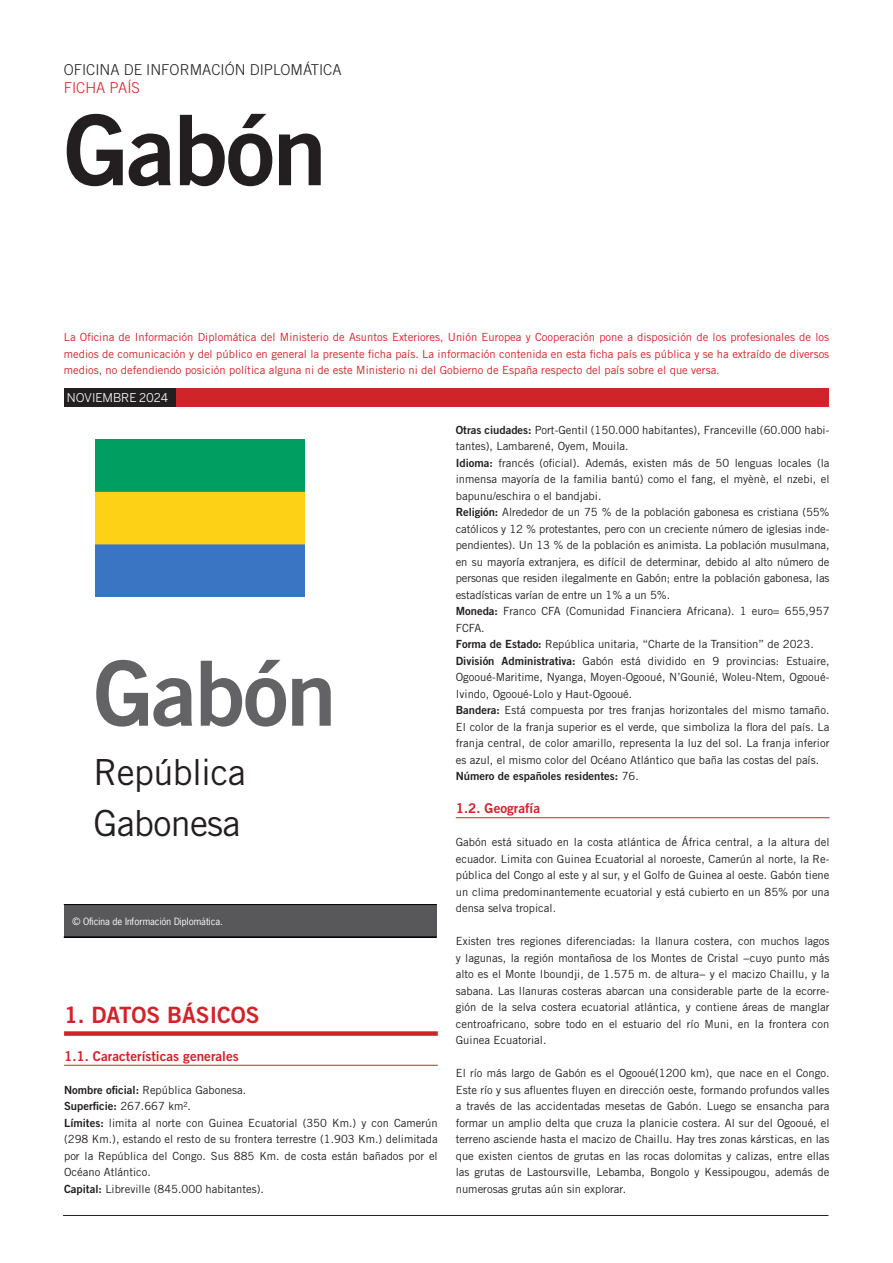
<style>
.page{position:relative;width:893px;height:1263px;background:#fff}
.page>*{position:absolute;margin:0;border:0;box-sizing:border-box;transform-origin:0 0}
.t1{font:97.5px "Trade Gothic LT Std Bd 2";letter-spacing:-.02em;color:#231f20}
.t2{font:90px "Trade Gothic LT Std Bd 2";letter-spacing:-.02em;color:#636366}
.t3{font:36px "Trade Gothic LT Std";letter-spacing:-.02em;color:#231f20}
.TITULO_1º_NIVEL{font:22.5px "Trade Gothic LT Std Bd 2";color:#d1232a}
.t4{font:300 15px "Trade Gothic LT Std";color:#231f20}
.t5{font:300 15px "Trade Gothic LT Std";color:#d1232a}
.TITULO_2º_NIVEL{font:13.5px "Trade Gothic LT Std Bd 2";color:#d1232a}
.t6{font:12px "Benton Sans";color:#fff}
.TEXTO_NORMAL_-_sin_blanco{font:11.25px/16.5px "Trade Gothic LT Std";color:#231f20;text-align:justify}
.TEXTO_NORMAL{font:11.25px/16.5px "Trade Gothic LT Std";color:#231f20;text-align:justify}
.t7{font:11.25px/16.5px "Trade Gothic LT Std";color:#d1232a;text-align:justify}
.TEXTO_NORMAL_-_sin_blanco-2{font:11.25px "Trade Gothic LT Std Bd 2";color:#231f20}
.t8{font:9.45px "News Gothic Std";color:#fff}
.s1{font-family:"Trade Gothic LT Std Bd 2"}
.s2{font-family:"Trade Gothic LT Std"}
</style>
<div class="page">
<hr style="left:63px;top:1215px;width:765px;height:1px;background:#231f20">
<div style="left:83px;top:388px;width:746px;height:19px;background:#d1232a"></div>
<div style="left:64px;top:388px;width:111px;height:19px;background:#231f20"></div>
<div style="left:64px;top:1031px;width:374px;height:5px;background:#d1232a"></div>
<hr style="left:64px;top:1065px;width:374px;height:1px;background:#d1232a">
<hr style="left:456px;top:817px;width:373px;height:1px;background:#d1232a">
<div style="left:64px;top:904px;width:373px;height:33px;background:#58585a"></div>
<hr style="left:64px;top:904px;width:373px;height:1px;background:#000">
<hr style="left:64px;top:936px;width:373px;height:1px;background:#000">
<img style="left:96px;top:440px;width:209px;height:157px">
<p class="t4" style="left:64px;top:60px;width:279px">OFICINA DE INFORMACIÓN DIPLOMÁTICA</p>
<p class="t5" style="left:64px;top:78px;width:78px">FICHA PAÍS</p>
<p class="t1" style="left:64px;top:90px;width:265px">Gabón</p>
<p class="t7" style="left:64px;top:329px;width:767px">La Oficina de Información Diplomática del Ministerio de Asuntos Exteriores, Unión Europea y Cooperación pone a disposición de los profesionales de los medios de comunicación y del público en general la presente ficha país. La información contenida en esta ficha país es pública y se ha extraído de diversos medios, no defendiendo posición política alguna ni de este Ministerio ni del Gobierno de España respecto del país sobre el que versa.</p>
<p class="t6" style="left:67px;top:391px;width:103px">NOVIEMBRE 2024</p>
<p class="t2" style="left:94px;top:638px;width:244px">Gabón</p>
<p class="t3" style="left:94px;top:751px;width:154px">República</p>
<p class="t3" style="left:94px;top:802px;width:148px">Gabonesa</p>
<p class="t8" style="left:72px;top:915px;width:152px">© Oficina de Información Diplomática.</p>
<p class="TITULO_1º_NIVEL" style="left:64px;top:1001px;width:197px">1. DATOS BÁSICOS</p>
<p class="TITULO_2º_NIVEL" style="left:64px;top:1047px;width:176px">1.1. Características generales</p>
<p class="TEXTO_NORMAL" style="left:64px;top:1081px;width:184px"><span class="s1">Nombre oficial:</span> República Gabonesa.</p>
<p class="TEXTO_NORMAL_-_sin_blanco-2" style="left:64px;top:1099px;width:128px">Superficie: <span class="s2">267.667 km².</span></p>
<p class="TEXTO_NORMAL_-_sin_blanco" style="left:64px;top:1114px;width:375px"><span class="s1">Límites:</span> limita al norte con Guinea Ecuatorial (350 Km.) y con Camerún (298 Km.), estando el resto de su frontera terrestre (1.903 Km.) delimitada por la República del Congo. Sus 885 Km. de costa están bañados por el Océano Atlántico.</p>
<p class="TEXTO_NORMAL_-_sin_blanco" style="left:64px;top:1180px;width:201px"><span class="s1">Capital:</span> Libreville (845.000 habitantes).</p>
<p class="TEXTO_NORMAL_-_sin_blanco" style="left:456px;top:421px;width:375px"><span class="s1">Otras ciudades:</span> Port-Gentil (150.000 habitantes), Franceville (60.000 habi&shy;tantes), Lambarené, Oyem, Mouila.</p>
<p class="TEXTO_NORMAL_-_sin_blanco" style="left:456px;top:454px;width:375px"><span class="s1">Idioma:</span> francés (oficial). Además, existen más de 50 lenguas locales (la inmensa mayoría de la familia bantú) como el fang, el myènè, el nzebi, el bapunu/eschira o el bandjabi.</p>
<p class="TEXTO_NORMAL_-_sin_blanco" style="left:456px;top:504px;width:375px"><span class="s1">Religión:</span> Alrededor de un 75 % de la población gabonesa es cristiana (55% católicos y 12 % protestantes, pero con un creciente número de iglesias inde&shy;pendientes). Un 13 % de la población es animista. La población musulmana, en su mayoría extranjera, es difícil de determinar, debido al alto número de personas que residen ilegalmente en Gabón; entre la población gabonesa, las estadísticas varían de entre un 1% a un 5%.</p>
<p class="TEXTO_NORMAL_-_sin_blanco" style="left:456px;top:603px;width:375px"><span class="s1">Moneda:</span> Franco CFA (Comunidad Financiera Africana). 1 euro= 655,957<br>FCFA.</p>
<p class="TEXTO_NORMAL_-_sin_blanco" style="left:456px;top:636px;width:359px"><span class="s1">Forma de Estado:</span> República unitaria, “Charte de la Transition” de 2023.</p>
<p class="TEXTO_NORMAL_-_sin_blanco" style="left:456px;top:652px;width:375px"><span class="s1">División Administrativa:</span> Gabón está dividido en 9 provincias: Estuaire, Ogooué-Maritime, Nyanga, Moyen-Ogooué, N’Gounié, Woleu-Ntem, Ogooué-Ivindo, Ogooué-Lolo y Haut-Ogooué.</p>
<p class="TEXTO_NORMAL_-_sin_blanco" style="left:456px;top:702px;width:375px"><span class="s1">Bandera:</span> Está compuesta por tres franjas horizontales del mismo tamaño.<br>El color de la franja superior es el verde, que simboliza la flora del país. La franja central, de color amarillo, representa la luz del sol. La franja inferior es azul, el mismo color del Océano Atlántico que baña las costas del país.</p>
<p class="TEXTO_NORMAL_-_sin_blanco-2" style="left:456px;top:769px;width:185px">Número de españoles residentes: <span class="s2">76.</span></p>
<p class="TITULO_2º_NIVEL" style="left:456px;top:800px;width:86px">1.2. Geografía</p>
<p class="TEXTO_NORMAL" style="left:456px;top:834px;width:375px">Gabón está situado en la costa atlántica de África central, a la altura del ecuador. Limita con Guinea Ecuatorial al noroeste, Camerún al norte, la Re&shy;pública del Congo al este y al sur, y el Golfo de Guinea al oeste. Gabón tiene un clima predominantemente ecuatorial y está cubierto en un 85% por una densa selva tropical.</p>
<p class="TEXTO_NORMAL" style="left:456px;top:933px;width:375px">Existen tres regiones diferenciadas: la llanura costera, con muchos lagos y lagunas, la región montañosa de los Montes de Cristal −cuyo punto más alto es el Monte Iboundji, de 1.575 m. de altura− y el macizo Chaillu, y la sabana. Las llanuras costeras abarcan una considerable parte de la ecorre&shy;gión de la selva costera ecuatorial atlántica, y contiene áreas de manglar centroafricano, sobre todo en el estuario del río Muni, en la frontera con Guinea Ecuatorial.</p>
<p class="TEXTO_NORMAL" style="left:456px;top:1065px;width:375px">El río más largo de Gabón es el Ogooué(1200 km), que nace en el Congo.<br>Este río y sus afluentes fluyen en dirección oeste, formando profundos valles a través de las accidentadas mesetas de Gabón. Luego se ensancha para formar un amplio delta que cruza la planicie costera. Al sur del Ogooué, el terreno asciende hasta el macizo de Chaillu. Hay tres zonas kársticas, en las que existen cientos de grutas en las rocas dolomitas y calizas, entre ellas las grutas de Lastoursville, Lebamba, Bongolo y Kessipougou, además de numerosas grutas aún sin explorar.</p>
</div>
